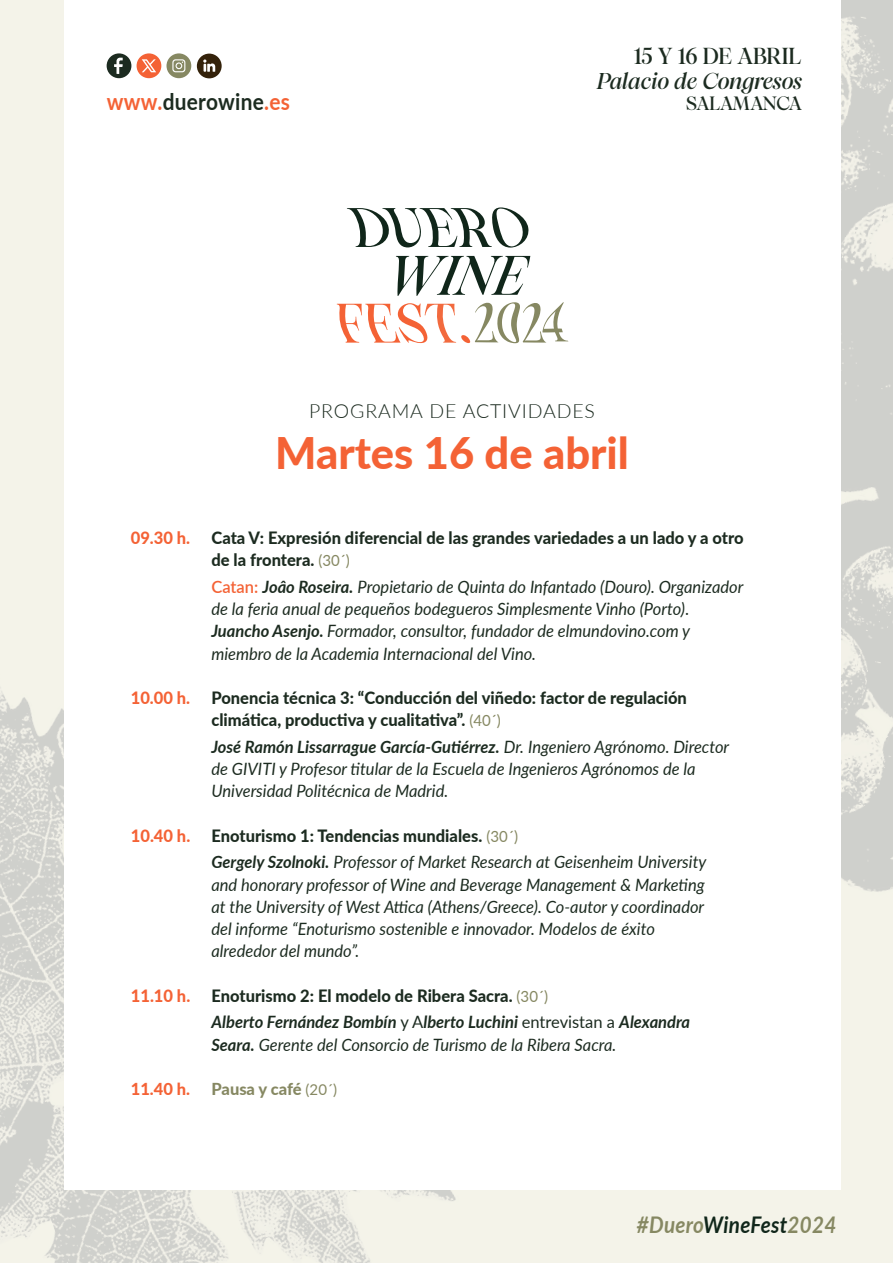
<style>
.page{position:relative;width:893px;height:1263px;background:#f4f3e9}
.page>*{position:absolute;margin:0;border:0;box-sizing:border-box;transform-origin:0 0}
.t1{font:800 43.5px "Lato";color:#f46235}
.t2{font:700 23.1px "Lato";letter-spacing:.015em;color:#1c2b20;scale:.9 1}
.t3{font:500 23.1px "PP Pangaia";letter-spacing:-.015em;color:#1c2b20}
.t4{font:italic 700 22.95px "Lato";letter-spacing:.015em;color:#868862;scale:.9 1}
.t5{font:italic 500 22.8px "PP Pangaia";letter-spacing:.005em;color:#1c2b20}
.t6{font:300 19.5px "Lato";letter-spacing:.045em;color:#1c2b20}
.t7{font:500 19.2px "PP Pangaia";letter-spacing:-.025em;color:#1c2b20}
.t8{font:italic 16.95px/22.2px "Lato";color:#1c2b20}
.t9{font:800 16.95px/22.2px "Lato";color:#1c2b20}
.t10{font:italic 700 16.95px/26.7px "Lato";color:#1c2b20}
.t11{font:800 16.5px "Lato";color:#868862}
.t12{font:800 16.5px "Lato";color:#f46235}
.s1{color:#f46235}
.s2{font-weight:400;font-size:15.45px;color:#868862}
.s3{font-weight:600;font-style:normal;color:#f46235}
.s4{font-weight:700}
.s5{font-style:normal}
.s6{font-weight:800;font-style:normal;color:#f46235}
.s7{font-weight:800;font-style:normal}
.s8{font-style:normal;font-size:15.45px;color:#868862}
.s9{font-weight:400;font-style:normal;font-size:15.45px;color:#868862}
.s10{font-weight:400;font-style:normal}
.s11{font-weight:400;font-size:15px}
.s12{color:#10261a}
</style>
<div class="page">
<img style="left:840px;top:0;width:53px;height:1028px">
<img style="left:0;top:691px;width:757px;height:572px">
<div style="left:64px;top:0;width:776px;height:1189px;background:#fff"></div>
<div style="left:197px;top:54px;width:25px;height:24px;background:#34220a;border-radius:12px"></div>
<svg style="left:203px;top:59px;width:12px;height:13px"></svg>
<div style="left:107px;top:53px;width:24px;height:25px;background:#1c2b20;border-radius:12px"></div>
<svg style="left:114px;top:58px;width:9px;height:16px"></svg>
<svg style="left:166px;top:53px;width:25px;height:25px"></svg>
<svg style="left:172px;top:59px;width:13px;height:13px"></svg>
<div style="left:137px;top:53px;width:24px;height:25px;background:#f46235;border-radius:12px"></div>
<svg style="left:142px;top:59px;width:14px;height:13px"></svg>
<svg style="left:396px;top:256px;width:134px;height:40px"></svg>
<svg style="left:347px;top:207px;width:182px;height:41px"></svg>
<svg style="left:337px;top:302px;width:231px;height:41px"></svg>
<h2 class="t3" style="left:634px;top:42px;width:169px">15 Y 16 DE ABRIL</h2>
<h3 class="t5" style="left:597px;top:67px;width:206px">Palacio de Congresos</h3>
<h2 class="t2" style="left:107px;top:84px;width:205px"><span class="s1">www.</span>duerowine<span class="s1">.es</span></h2>
<p class="t7" style="left:686px;top:91px;width:117px">SALAMANCA</p>
<p class="t6" style="left:309px;top:397px;width:287px">PROGRAMA DE ACTIVIDADES</p>
<h1 class="t1" style="left:275px;top:421px;width:355px">Martes 16 de abril</h1>
<p class="t9" style="left:211px;top:526px;width:534px;text-indent:-81px"><span class="s1">09.30 h.</span> Cata V: Expresión diferencial de las grandes variedades a un lado y a otro de la frontera. <span class="s2">(30´)</span></p>
<p class="t8" style="left:211px;top:575px;width:533px"><span class="s3">Catan:</span> <span class="s4">Joâo Roseira.</span> Propietario de Quinta do Infantado (Douro). Organizador de la feria anual de pequeños bodegueros Simplesmente Vinho (Porto)<span class="s5">.<br></span><span class="s4">Juancho Asenjo.</span> Formador, consultor, fundador de elmundovino.com y miembro de la Academia Internacional del Vino.</p>
<p class="t9" style="left:211px;top:686px;width:477px;text-indent:-81px"><span class="s1">10.00 h.</span> Ponencia técnica 3: “Conducción del viñedo: factor de regulación climática, productiva y cualitativa”. <span class="s2">(40´)</span></p>
<p class="t8" style="left:211px;top:735px;width:519px"><span class="s4">José Ramón Lissarrague García-Gutiérrez.</span> Dr. Ingeniero Agrónomo. Director de GIVITI y Profesor titular de la Escuela de Ingenieros Agrónomos de la<br>Universidad Politécnica de Madrid.</p>
<p class="t8" style="left:211px;top:821px;width:496px;line-height:26.7px;text-indent:-81px"><span class="s6">10.40 h.</span> <span class="s7">Enoturismo 1: Tendencias mundiales.</span> <span class="s8">(30´)<br></span><span class="s4">Gergely Szolnoki.</span> Professor of Market Research at Geisenheim University</p>
<p class="t8" style="left:211px;top:873px;width:495px">and honorary professor of Wine and Beverage Management &amp; Marketing at the University of West Attica (Athens/Greece). Co-autor y coordinador del informe “Enoturismo sostenible e innovador. Modelos de éxito alrededor del mundo”.</p>
<p class="t10" style="left:211px;top:981px;width:480px;text-indent:-81px"><span class="s6">11.10 h.</span> <span class="s7">Enoturismo 2: El modelo de Ribera Sacra.</span> <span class="s9">(30´)<br></span>Alberto Fernández Bombín <span class="s10">y A</span>lberto Luchini <span class="s10">entrevistan a</span> Alexandra</p>
<p class="t8" style="left:211px;top:1033px;width:406px"><span class="s4">Seara.</span> Gerente del Consorcio de Turismo de la Ribera Sacra.</p>
<p class="t12" style="left:131px;top:1077px;width:61px">11.40 h.</p>
<p class="t11" style="left:211px;top:1077px;width:127px">Pausa y café <span class="s11">(20´)</span></p>
<h3 class="t4" style="left:637px;top:1207px;width:223px">#Duero<span class="s12">WineFest</span>2024</h3>
</div>
